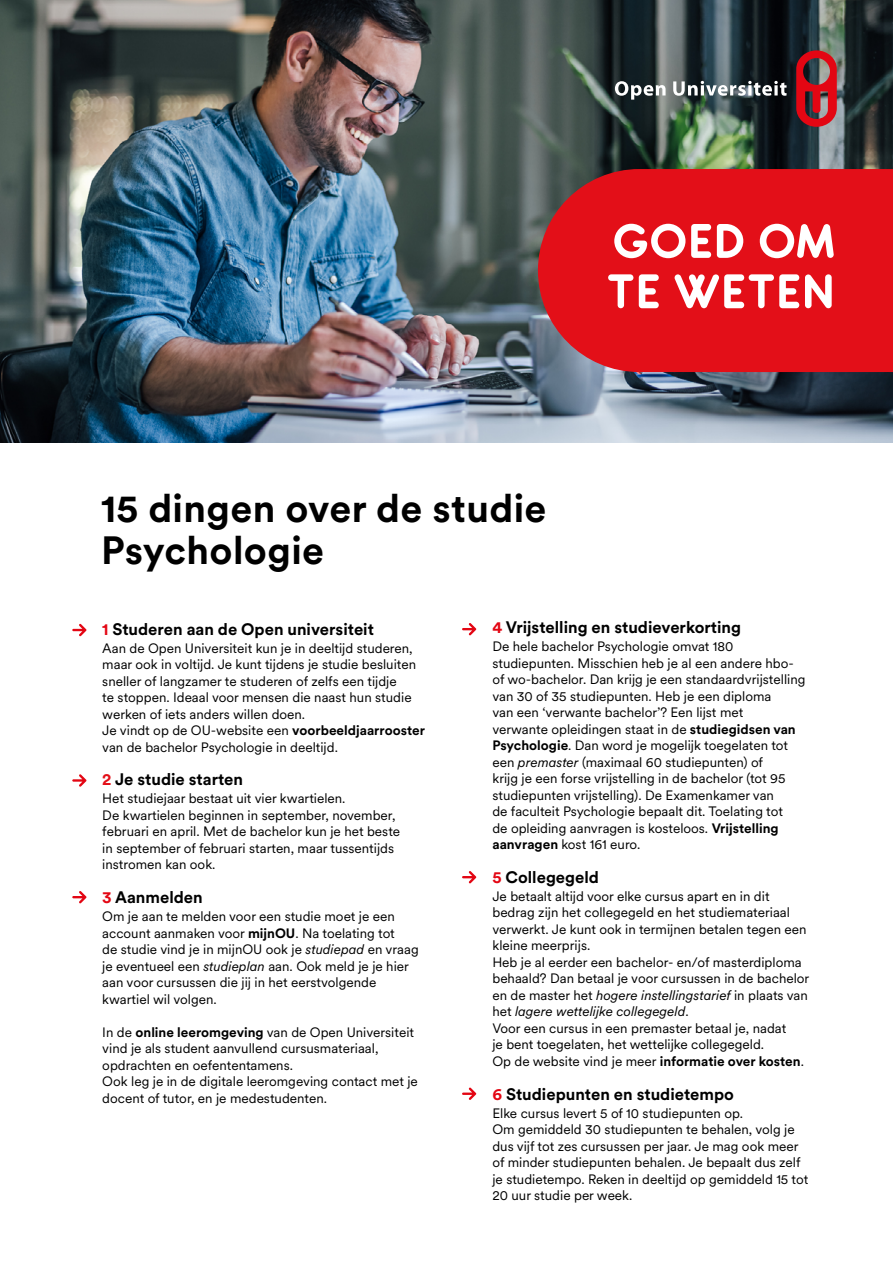
<style>
.page{position:relative;width:893px;height:1263px;background:#fff}
.page>*{position:absolute;margin:0;border:0;box-sizing:border-box;transform-origin:0 0}
.t1{font:700 52.95px/50.4px "Antipasto OU";letter-spacing:.02em;color:#fff}
.t2{font:700 39px/42px "Circular XX";letter-spacing:.01em;color:#000}
.t3{font:700 16.5px "Circular XX";color:#000}
.t4{font:13.5px/16.5px "Circular XX";color:#000}
.s1{color:#e30613}
.s2{font-weight:700}
.s3{color:#e30f18}
.s4{font-style:italic}
</style>
<div class="page">
<img style="left:0;top:0;width:893px;height:442px">
<div style="left:538px;top:169px;width:355px;height:203px;background:#e30f18"></div>
<svg style="left:72px;top:624px;width:14px;height:12px"></svg>
<svg style="left:462px;top:623px;width:14px;height:12px"></svg>
<svg style="left:462px;top:871px;width:14px;height:12px"></svg>
<svg style="left:462px;top:1087px;width:14px;height:13px"></svg>
<svg style="left:72px;top:774px;width:14px;height:13px"></svg>
<svg style="left:72px;top:891px;width:14px;height:12px"></svg>
<svg style="left:796px;top:50px;width:41px;height:77px;background:#a32d35"></svg>
<svg style="left:615px;top:81px;width:50px;height:19px"></svg>
<svg style="left:673px;top:81px;width:113px;height:15px"></svg>
<h1 class="t1" style="left:608px;top:216px;width:228px">GOED OM<br>TE WETEN</h1>
<h2 class="t2" style="left:101px;top:486px;width:447px">15 dingen over de studie<br>Psychologie</h2>
<p class="t3" style="left:102px;top:617px;width:273px"><span class="s1">1</span> Studeren aan de Open universiteit</p>
<p class="t4" style="left:102px;top:639px;width:324px">Aan de Open Universiteit kun je in deeltijd studeren, maar ook in voltijd. Je kunt tijdens je studie besluiten sneller of langzamer te studeren of zelfs een tijdje<br>te stoppen. Ideaal voor mensen die naast hun studie werken of iets anders willen doen.<br>Je vindt op de OU-website een <span class="s2">voorbeeldjaarrooster </span>van de bachelor Psychologie in deeltijd.</p>
<p class="t3" style="left:102px;top:768px;width:142px"><span class="s3">2</span> Je studie starten</p>
<p class="t4" style="left:102px;top:790px;width:299px">Het studiejaar bestaat uit vier kwartielen.<br>De kwartielen beginnen in september, november, februari en april. Met de bachelor kun je het beste in september of februari starten, maar tussentijds instromen kan ook.</p>
<p class="t3" style="left:102px;top:886px;width:102px"><span class="s1">3</span> Aanmelden</p>
<p class="t4" style="left:102px;top:907px;width:318px">Om je aan te melden voor een studie moet je een account aanmaken voor <span class="s2">mijnOU</span>. Na toelating tot<br>de studie vind je in mijnOU ook je <span class="s4">studiepad</span> en vraag je eventueel een <span class="s4">studieplan</span> aan. Ook meld je je hier aan voor cursussen die jij in het eerstvolgende kwartiel wil volgen.</p>
<p class="t4" style="left:102px;top:1023px;width:317px">In de <span class="s2">online leeromgeving</span> van de Open Universiteit vind je als student aanvullend cursusmateriaal, opdrachten en oefententamens.<br>Ook leg je in de digitale leeromgeving contact met je docent of tutor, en je medestudenten.</p>
<p class="t3" style="left:492px;top:616px;width:250px"><span class="s1">4</span> Vrijstelling en studieverkorting</p>
<p class="t4" style="left:492px;top:638px;width:315px">De hele bachelor Psychologie omvat 180 studiepunten. Misschien heb je al een andere hbo&shy;of wo-bachelor. Dan krijg je een standaardvrijstelling van 30 of 35 studiepunten. Heb je een diploma<br>van een ‘verwante bachelor’? Een lijst met<br>verwante opleidingen staat in de <span class="s2">studiegidsen van Psychologie</span>. Dan word je mogelijk toegelaten tot een <span class="s4">premaster</span> (maximaal 60 studiepunten) of<br>krijg je een forse vrijstelling in de bachelor (tot 95 studiepunten vrijstelling). De Examenkamer van<br>de faculteit Psychologie bepaalt dit. Toelating tot<br>de opleiding aanvragen is kosteloos. <span class="s2">Vrijstelling aanvragen</span> kost 161 euro.</p>
<p class="t3" style="left:492px;top:866px;width:108px"><span class="s1">5</span> Collegegeld</p>
<p class="t4" style="left:492px;top:887px;width:318px">Je betaalt altijd voor elke cursus apart en in dit bedrag zijn het collegegeld en het studiemateriaal verwerkt. Je kunt ook in termijnen betalen tegen een kleine meerprijs.<br>Heb je al eerder een bachelor- en/of masterdiploma behaald? Dan betaal je voor cursussen in de bachelor en de master het <span class="s4">hogere instellingstarief</span> in plaats van het <span class="s4">lagere wettelijke collegegeld</span>.<br>Voor een cursus in een premaster betaal je, nadat<br>je bent toegelaten, het wettelijke collegegeld.<br>Op de website vind je meer <span class="s2">informatie over kosten</span>.</p>
<p class="t3" style="left:492px;top:1082px;width:243px"><span class="s1">6</span> Studiepunten en studietempo</p>
<p class="t4" style="left:492px;top:1104px;width:317px">Elke cursus levert 5 of 10 studiepunten op.<br>Om gemiddeld 30 studiepunten te behalen, volg je dus vijf tot zes cursussen per jaar. Je mag ook meer of minder studiepunten behalen. Je bepaalt dus zelf je studietempo. Reken in deeltijd op gemiddeld 15 tot 20 uur studie per week.</p>
</div>
